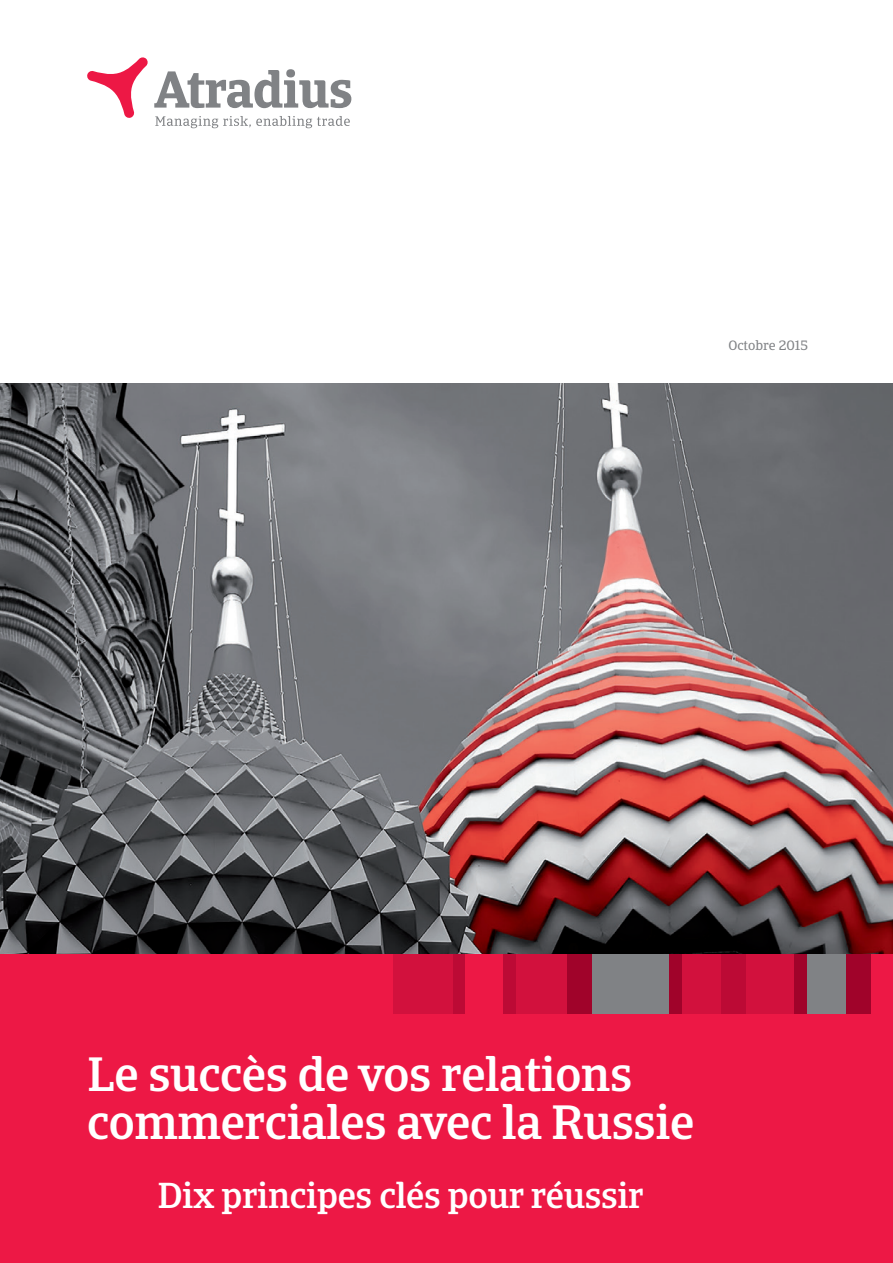
<style>
.page{position:relative;width:893px;height:1263px;background:#fff}
.page>*{position:absolute;margin:0;border:0;box-sizing:border-box;transform-origin:0 0}
.t1{font:500 48px/48px "Catalana";letter-spacing:-.01em;color:#fff}
.t2{font:500 36px "Catalana";letter-spacing:-.01em;color:#fff}
.t3{font:13.5px "Catalana";color:#808285}
</style>
<div class="page">
<div style="left:0;top:954px;width:893px;height:309px;background:#ed1845"></div>
<img style="left:0;top:384px;width:893px;height:570px">
<div style="left:452px;top:954px;width:13px;height:60px;background:#bc0a35"></div>
<div style="left:393px;top:954px;width:59px;height:60px;background:#d2113d"></div>
<div style="left:516px;top:954px;width:51px;height:60px;background:#d2113d"></div>
<div style="left:746px;top:954px;width:49px;height:60px;background:#d2113d"></div>
<div style="left:567px;top:954px;width:26px;height:60px;background:#a0032a"></div>
<div style="left:720px;top:954px;width:26px;height:60px;background:#bc0a35"></div>
<div style="left:846px;top:954px;width:25px;height:60px;background:#a0032a"></div>
<div style="left:503px;top:954px;width:13px;height:60px;background:#bc0a35"></div>
<div style="left:593px;top:954px;width:76px;height:60px;background:#808285"></div>
<div style="left:669px;top:954px;width:13px;height:60px;background:#a0032a"></div>
<div style="left:682px;top:954px;width:38px;height:60px;background:#d2113d"></div>
<div style="left:807px;top:954px;width:39px;height:60px;background:#808285"></div>
<div style="left:795px;top:954px;width:12px;height:60px;background:#a0032a"></div>
<svg style="left:154px;top:69px;width:197px;height:39px"></svg>
<svg style="left:87px;top:57px;width:61px;height:61px"></svg>
<svg style="left:155px;top:116px;width:195px;height:12px"></svg>
<p class="t3" style="left:728px;top:338px;width:81px">Octobre 2015</p>
<p class="t1" style="left:87px;top:1051px;width:608px">Le succès de vos relations commerciales avec la Russie</p>
<p class="t2" style="left:157px;top:1174px;width:488px">Dix principes clés pour réussir</p>
</div>
